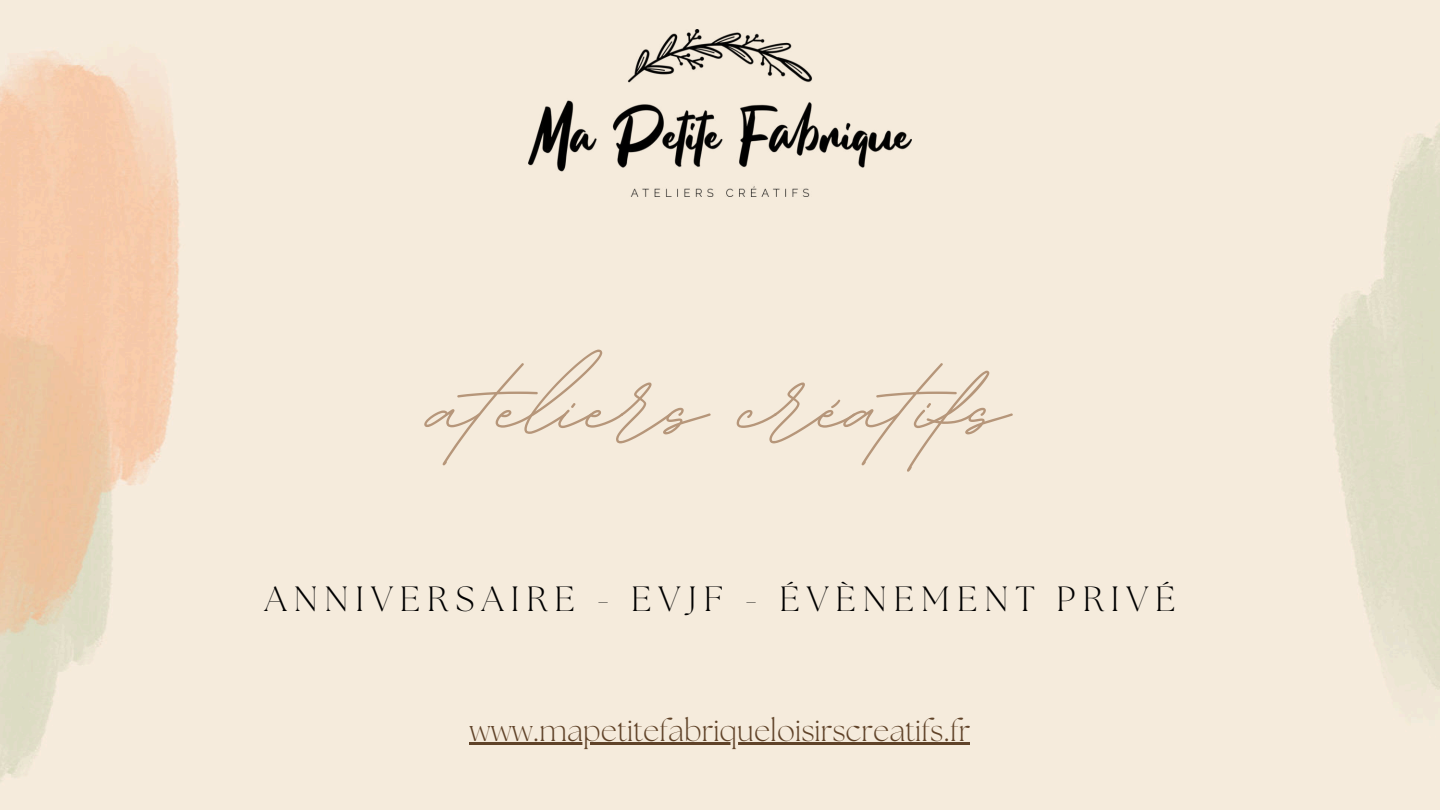
<style>
.page{position:relative;width:1440px;height:810px;background:#fff}
.page>*{position:absolute;margin:0;border:0;box-sizing:border-box;transform-origin:0 0}
.t1{font:700 150px "BD Script";color:#b6967a}
.t2{font:300 35px "The Seasons";letter-spacing:.2em;color:#000}
.t3{font:300 30px "The Seasons";color:#604329}
</style>
<div class="page">
<img style="left:0;top:0;width:1440px;height:810px">
<img style="left:528px;top:29px;width:384px;height:168px">
<hr style="left:470px;top:742px;width:500px;height:3px;background:#604329">
<h1 class="t1" style="left:432px;top:287px;width:578px">ateliers créatifs</h1>
<p class="t2" style="left:264px;top:577px;width:913px">ANNIVERSAIRE - EVJF - ÉVÈNEMENT PRIVÉ</p>
<p class="t3" style="left:470px;top:711px;width:502px">www.mapetitefabriqueloisirscreatifs.fr</p>
</div>
